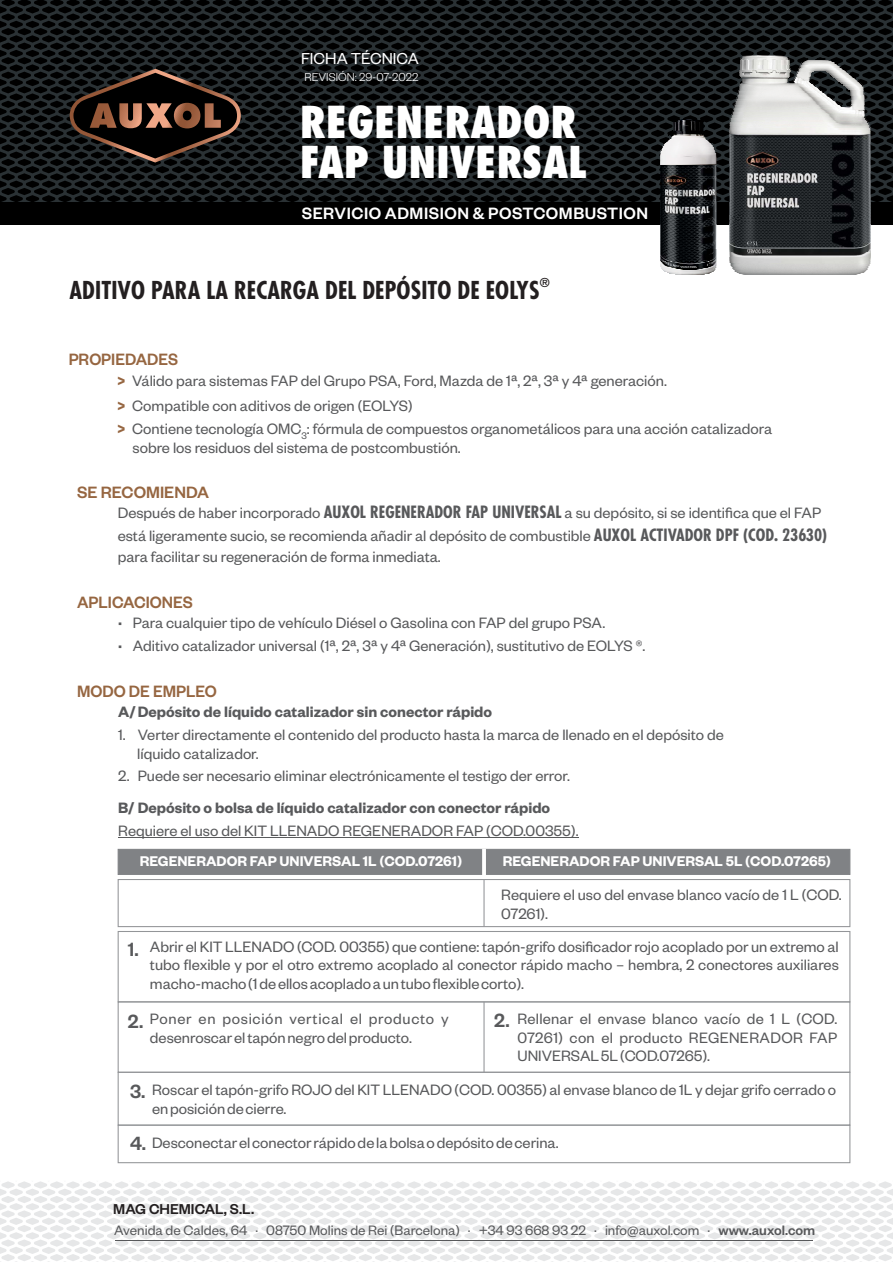
<style>
.page{position:relative;width:893px;height:1262px;background:#fff}
.page>*{position:absolute;margin:0;border:0;box-sizing:border-box;transform-origin:0 0}
.t1{font:42.75px/40.8px "Fujiyama Extra Bold Plain";color:#fff}
.t2{font:700 condensed 24px "Futura";letter-spacing:.005em;color:#231f20}
.t3{font:500 18px "Founders Grotesk";color:#966641}
.t4{font:500 18px "Founders Grotesk";letter-spacing:.03em;color:#fff}
.t5{font:500 18px "Founders Grotesk";color:#966641;scale:.96 1}
.t6{font:17.4px "Founders Grotesk";color:#fff}
.t7{font:16.5px/18.6px "Founders Grotesk";color:#58595b}
.t8{font:600 16.5px "Founders Grotesk";color:#58595b}
.t9{font:16.5px/18.6px "Founders Grotesk";letter-spacing:.03em;color:#58595b}
.t10{font:500 15.75px "Founders Grotesk";color:#231f20}
.t11{font:600 15.45px "Founders Grotesk";color:#fff}
.t12{font:15px "Founders Grotesk";color:#58595b}
.t13{font:300 12.6px "Founders Grotesk";color:#fff}
.t14{font:700 condensed 12px "Futura";color:#231f20}
.t15{font:10.5px "Founders Grotesk";color:#58595b}
.s1{font-weight:600;color:#966641}
.s2{font-family:"Futura";font-weight:700;font-stretch:condensed}
.s3{font-weight:600}
.s4{font-weight:500;font-size:21px}
.s5{font-weight:500}
</style>
<div class="page">
<svg style="left:0;top:0;width:892px;height:202px;background:#131718"></svg>
<svg style="left:70px;top:69px;width:171px;height:93px;background:#30221c"></svg>
<div style="left:0;top:202px;width:892px;height:23px;background:#000"></div>
<hr style="left:118px;top:837px;width:460px;height:1px;background:#58595b">
<svg style="left:675px;top:274px;width:29px;height:1px"></svg>
<img style="left:671px;top:273px;width:36px;height:1px">
<img style="left:660px;top:152px;width:57px;height:121px">
<img style="left:660px;top:147px;width:55px;height:6px">
<img style="left:662px;top:145px;width:52px;height:3px">
<img style="left:663px;top:143px;width:49px;height:2px">
<img style="left:665px;top:141px;width:46px;height:2px">
<img style="left:666px;top:139px;width:43px;height:3px">
<img style="left:668px;top:138px;width:40px;height:2px">
<img style="left:669px;top:138px;width:37px;height:1px">
<img style="left:671px;top:130px;width:34px;height:8px">
<img style="left:674px;top:122px;width:29px;height:8px">
<svg style="left:674px;top:118px;width:29px;height:4px"></svg>
<img style="left:741px;top:274px;width:117px;height:1px">
<img style="left:729px;top:127px;width:142px;height:147px">
<img style="left:729px;top:122px;width:140px;height:5px">
<img style="left:729px;top:119px;width:138px;height:4px">
<img style="left:730px;top:115px;width:135px;height:5px">
<img style="left:732px;top:108px;width:132px;height:7px">
<img style="left:734px;top:107px;width:130px;height:1px">
<img style="left:734px;top:106px;width:86px;height:1px">
<img style="left:734px;top:104px;width:86px;height:2px">
<img style="left:735px;top:103px;width:85px;height:2px">
<img style="left:735px;top:101px;width:85px;height:2px">
<img style="left:736px;top:100px;width:84px;height:1px">
<img style="left:736px;top:98px;width:84px;height:2px">
<img style="left:737px;top:97px;width:83px;height:1px">
<img style="left:737px;top:95px;width:83px;height:2px">
<img style="left:737px;top:93px;width:83px;height:2px">
<img style="left:738px;top:92px;width:82px;height:1px">
<img style="left:738px;top:90px;width:82px;height:2px">
<img style="left:739px;top:89px;width:81px;height:2px">
<img style="left:739px;top:87px;width:79px;height:2px">
<img style="left:739px;top:86px;width:77px;height:1px">
<img style="left:739px;top:84px;width:75px;height:2px">
<img style="left:739px;top:82px;width:73px;height:2px">
<img style="left:740px;top:82px;width:70px;height:1px">
<img style="left:739px;top:59px;width:51px;height:23px">
<svg style="left:788px;top:71px;width:26px;height:11px"></svg>
<svg style="left:820px;top:71px;width:44px;height:36px;background:#737474"></svg>
<img style="left:798px;top:69px;width:47px;height:2px">
<img style="left:799px;top:68px;width:44px;height:2px">
<img style="left:799px;top:66px;width:42px;height:2px">
<img style="left:800px;top:65px;width:39px;height:1px">
<img style="left:800px;top:63px;width:37px;height:2px">
<img style="left:801px;top:62px;width:34px;height:2px">
<img style="left:802px;top:61px;width:31px;height:1px">
<img style="left:740px;top:57px;width:48px;height:2px">
<svg style="left:803px;top:58px;width:29px;height:3px"></svg>
<img style="left:742px;top:55px;width:45px;height:2px">
<div style="left:118px;top:879px;width:732px;height:48px;border:1px solid #939598"></div>
<div style="left:118px;top:849px;width:732px;height:26px;background:#808285"></div>
<hr style="left:482px;top:848px;width:4px;height:27px;background:#fff">
<hr style="left:483px;top:879px;width:1px;height:47px;background:#939598">
<div style="left:118px;top:931px;width:732px;height:71px;border:1px solid #939598"></div>
<div style="left:118px;top:1001px;width:732px;height:71px;border:1px solid #939598"></div>
<hr style="left:483px;top:1001px;width:1px;height:71px;background:#939598">
<div style="left:118px;top:1071px;width:732px;height:54px;border:1px solid #939598"></div>
<div style="left:118px;top:1124px;width:732px;height:39px;border:1px solid #939598"></div>
<svg style="left:0;top:1181px;width:892px;height:81px"></svg>
<hr style="left:115px;top:1240px;width:697px;height:1px;background:#58595b">
<p class="t6" style="left:301px;top:53px;width:119px">FICHA TÉCNICA</p>
<p class="t13" style="left:304px;top:69px;width:115px">REVISIÓN: 29-07-2022</p>
<h1 class="t1" style="left:300px;top:103px;width:288px">REGENERADOR<br>FAP UNIVERSAL</h1>
<p class="t4" style="left:302px;top:208px;width:348px">SERVICIO ADMISION &amp; POSTCOMBUSTION</p>
<h2 class="t2" style="left:69px;top:280px;width:471px">ADITIVO PARA LA RECARGA DEL DEPÓSITO DE EOLYS</h2>
<p class="t14" style="left:539px;top:278px;width:11px">®</p>
<p class="t5" style="left:69px;top:353px;width:115px">PROPIEDADES</p>
<p class="t7" style="left:118px;top:369px;width:551px;line-height:25px"><span class="s1">&gt;</span> Válido para sistemas FAP del Grupo PSA, Ford, Mazda de 1ª, 2ª, 3ª y 4ª generación. <span class="s1">&gt;</span> Compatible con aditivos de origen (EOLYS)</p>
<p class="t7" style="left:118px;top:421px;width:656px"><span class="s1">&gt;</span> Contiene tecnología OMC : fórmula de compuestos organometálicos para una acción catalizadora</p>
<p class="t15" style="left:301px;top:432px;width:7px">3</p>
<p class="t7" style="left:133px;top:440px;width:330px">sobre los residuos del sistema de postcombustión.</p>
<p class="t3" style="left:77px;top:487px;width:133px">SE RECOMIENDA</p>
<p class="t7" style="left:118px;top:503px;width:710px;line-height:22.2px">Después de haber incorporado <span class="s2">AUXOL REGENERADOR FAP UNIVERSAL</span> a su depósito, si se identifica que el FAP está ligeramente sucio, se recomienda añadir al depósito de combustible <span class="s2">AUXOL ACTIVADOR DPF (COD. 23630) </span>para facilitar su regeneración de forma inmediata.</p>
<p class="t3" style="left:77px;top:596px;width:117px">APLICACIONES</p>
<p class="t7" style="left:118px;top:613px;width:528px;line-height:23.1px"><span class="s3">·</span> Para cualquier tipo de vehículo Diésel o Gasolina con FAP del grupo PSA.<br><span class="s3">·</span> Aditivo catalizador universal (1ª, 2ª, 3ª y 4ª Generación), sustitutivo de EOLYS ®.</p>
<p class="t3" style="left:77px;top:685px;width:141px">MODO DE EMPLEO</p>
<p class="t8" style="left:118px;top:702px;width:375px">A/ Depósito de líquido catalizador sin conector rápido</p>
<p class="t7" style="left:137px;top:727px;width:588px;text-indent:-19px">1. Verter directamente el contenido del producto hasta la marca de llenado en el depósito de líquido catalizador.</p>
<p class="t7" style="left:118px;top:767px;width:453px">2. Puede ser necesario eliminar electrónicamente el testigo der error.</p>
<p class="t8" style="left:118px;top:797px;width:433px">B/ Depósito o bolsa de líquido catalizador con conector rápido</p>
<p class="t7" style="left:118px;top:822px;width:462px">Requiere el uso del KIT LLENADO REGENERADOR FAP (COD.00355).</p>
<p class="t11" style="left:140px;top:852px;width:324px">REGENERADOR FAP UNIVERSAL 1L (COD.07261)</p>
<p class="t11" style="left:502px;top:852px;width:330px">REGENERADOR FAP UNIVERSAL 5L (COD.07265)</p>
<p class="t7" style="left:501px;top:886px;width:342px;line-height:19px">Requiere el uso del envase blanco vacío de 1 L (COD.<br>07261).</p>
<p class="t7" style="left:150px;top:938px;width:690px;text-align:justify;text-indent:-22px"><span class="s4">1.</span> Abrir el KIT LLENADO (COD. 00355) que contiene: tapón-grifo dosificador rojo acoplado por un extremo al tubo flexible y por el otro extremo acoplado al conector rápido macho – hembra, 2 conectores auxiliares macho-macho(1deellosacopladoauntuboflexiblecorto).</p>
<p class="t9" style="left:150px;top:1011px;width:300px;text-indent:-22px"><span class="s4">2.</span> Poner en posición vertical el producto y desenroscareltapónnegrodelproducto.</p>
<p class="t7" style="left:517px;top:1011px;width:321px;text-align:justify;text-indent:-23px"><span class="s4">2.</span> Rellenar el envase blanco vacío de 1 L (COD.<br>07261) con el producto REGENERADOR FAP UNIVERSAL5L(COD.07265).</p>
<p class="t7" style="left:152px;top:1082px;width:685px;text-indent:-22px"><span class="s4">3.</span> Roscar el tapón-grifo ROJO del KIT LLENADO (COD. 00355) al envase blanco de 1L y dejar grifo cerrado o enposicióndecierre.</p>
<p class="t7" style="left:130px;top:1134px;width:430px"><span class="s4">4.</span> Desconectarelconectorrápidodelabolsaodepósitodecerina.</p>
<p class="t10" style="left:113px;top:1204px;width:142px">MAG CHEMICAL, S.L.</p>
<p class="t12" style="left:114px;top:1225px;width:702px">Avenida de Caldes, 64 · 08750 Molins de Rei (Barcelona) · +34 93 668 93 22 · info@auxol.com · <span class="s5">www.auxol.com</span></p>
</div>
